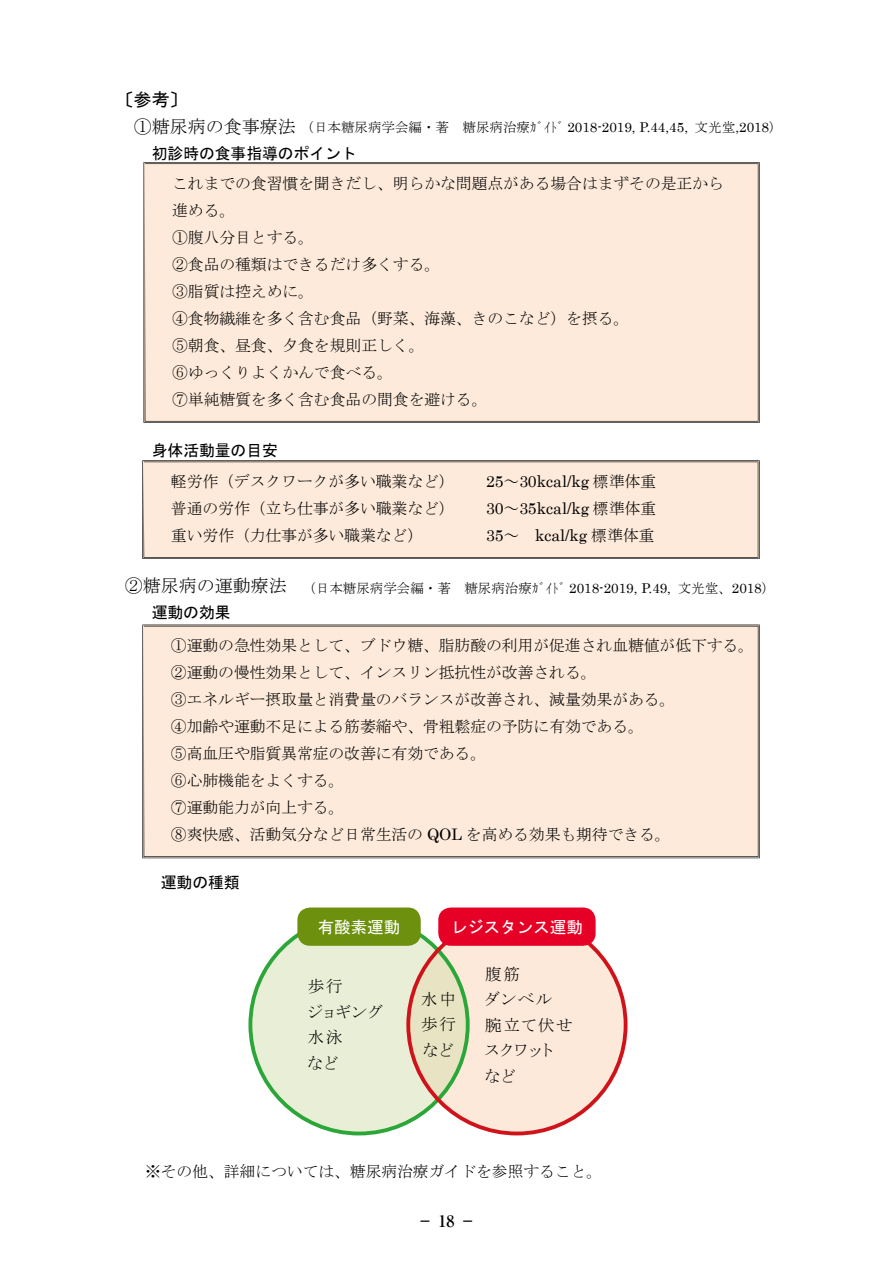
<style>
.page{position:relative;width:893px;height:1263px;background:#fff}
.page>*{position:absolute;margin:0;border:0;box-sizing:border-box;transform-origin:0 0}
.t1{font:18px "MS Mincho";color:#000}
.t2{font:18px "MS Gothic";color:#000}
.t3{font:16.5px/25.5px "MS P Mincho";letter-spacing:.1em;color:#000}
.t4{font:16.5px "MS Gothic";color:#fff}
.t5{font:15.9px/27px "MS Mincho";color:#000}
.t6{font:15.9px "Century";color:#000}
.t7{font:15.9px "MS Gothic";color:#000}
.t8{font:700 15.9px "Ryumin Pro";color:#000}
.t9{font:13.5px "MS Mincho";color:#000}
.s1{font-family:"Century"}
.s2{font-family:"MS Mincho"}
</style>
<div class="page">
<div style="left:144px;top:162px;width:616px;height:261px;background:#fdeada"></div>
<div style="left:142px;top:460px;width:618px;height:99px;background:#fdeada"></div>
<div style="left:142px;top:625px;width:618px;height:233px;background:#fdeada"></div>
<div style="left:406px;top:914px;width:221px;height:221px;background:#fde9d9;border-radius:50%"></div>
<svg style="left:248px;top:914px;width:222px;height:221px;background:#dde4c6"></svg>
<div style="left:297px;top:907px;width:124px;height:39px;background:#6d910e;border-radius:13px"></div>
<div style="left:438px;top:907px;width:158px;height:39px;background:#e60025;border-radius:13px"></div>
<p class="t2" style="left:116px;top:91px;width:73px">〔参考〕</p>
<p class="t1" style="left:134px;top:118px;width:163px">①糖尿病の食事療法</p>
<p class="t7" style="left:152px;top:146px;width:207px">初診時の食事指導のポイント</p>
<p class="t9" style="left:301px;top:120px;width:483px">（日本糖尿病学会編・著 糖尿病治療ｶﾞｲﾄﾞ <span class="s1">2018-2019, P.44,45,</span> 文光堂<span class="s1">,2018</span>）</p>
<p class="t5" style="left:172px;top:169px;width:553px">これまでの食習慣を聞きだし、明らかな問題点がある場合はまずその是正から進める。<br>①腹八分目とする。<br>②食品の種類はできるだけ多くする。<br>③脂質は控えめに。<br>④食物繊維を多く含む食品（野菜、海藻、きのこなど）を摂る。<br>⑤朝食、昼食、夕食を規則正しく。<br>⑥ゆっくりよくかんで食べる。<br>⑦単純糖質を多く含む食品の間食を避ける。</p>
<p class="t7" style="left:152px;top:443px;width:128px">身体活動量の目安</p>
<p class="t5" style="left:171px;top:468px;width:285px">軽労作（デスクワークが多い職業など）</p>
<p class="t6" style="left:486px;top:468px;width:172px">25<span class="s2">～</span>30kcal/kg <span class="s2">標準体重</span></p>
<p class="t5" style="left:171px;top:495px;width:285px">普通の労作（立ち仕事が多い職業など）</p>
<p class="t6" style="left:486px;top:495px;width:172px">30<span class="s2">～</span>35kcal/kg <span class="s2">標準体重</span></p>
<p class="t5" style="left:171px;top:522px;width:254px">重い労作（力仕事が多い職業など）</p>
<p class="t6" style="left:486px;top:522px;width:170px">35<span class="s2">～</span> kcal/kg <span class="s2">標準体重</span></p>
<p class="t1" style="left:125px;top:577px;width:163px">②糖尿病の運動療法</p>
<p class="t7" style="left:152px;top:605px;width:80px">運動の効果</p>
<p class="t9" style="left:302px;top:582px;width:474px">（日本糖尿病学会編・著 糖尿病治療ｶﾞｲﾄﾞ <span class="s1">2018-2019, P.49,</span> 文光堂、<span class="s1">2018</span>）</p>
<p class="t5" style="left:171px;top:632px;width:585px">①運動の急性効果として、ブドウ糖、脂肪酸の利用が促進され血糖値が低下する。<br>②運動の慢性効果として、インスリン抵抗性が改善される。<br>③エネルギー摂取量と消費量のバランスが改善され、減量効果がある。<br>④加齢や運動不足による筋萎縮や、骨粗鬆症の予防に有効である。<br>⑤高血圧や脂質異常症の改善に有効である。<br>⑥心肺機能をよくする。<br>⑦運動能力が向上する。<br>⑧爽快感、活動気分など日常生活の <span class="s1">QOL</span> を高める効果も期待できる。</p>
<p class="t7" style="left:161px;top:875px;width:80px">運動の種類</p>
<p class="t4" style="left:318px;top:918px;width:84px">有酸素運動</p>
<p class="t4" style="left:451px;top:918px;width:133px">レジスタンス運動</p>
<p class="t3" style="left:485px;top:961px;width:89px">腹筋<br>ダンベル腕立て伏せスクワット<br>など</p>
<p class="t3" style="left:308px;top:974px;width:102px">歩行<br>ジョギング　　</p>
<p class="t3" style="left:421px;top:986px;width:36px;text-align:justify">水中歩行など</p>
<p class="t5" style="left:145px;top:1157px;width:459px">※その他、詳細については、糖尿病治療ガイドを参照すること。</p>
<p class="t8" style="left:417px;top:1208px;width:60px">－ 18 －</p>
</div>
